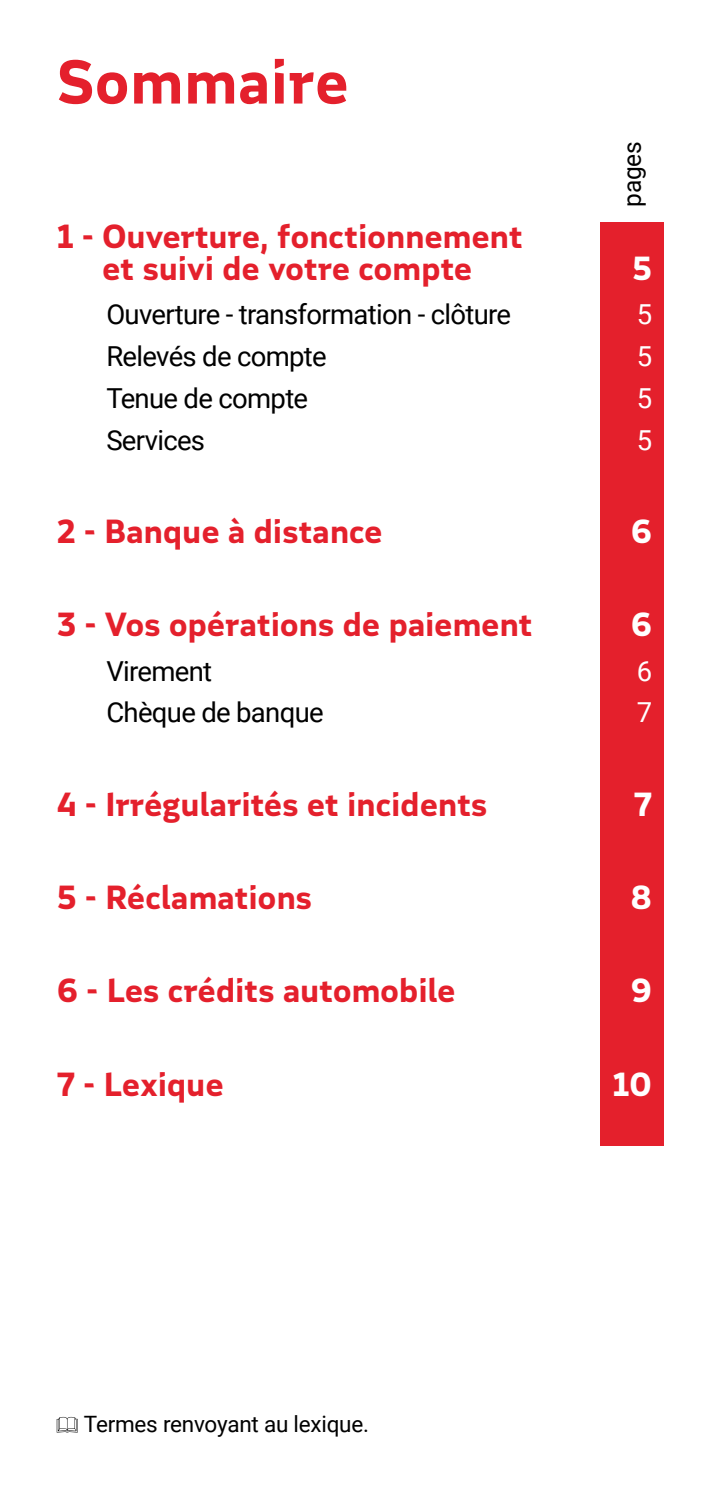
<style>
.page{position:relative;width:709px;height:1489px;background:#fff}
.page>*{position:absolute;margin:0;border:0;box-sizing:border-box;transform-origin:0 0}
.t1{font:700 60px "MAIF";color:#e4202c}
.Normal_e{font:700 32.5px/32.5px "MAIF";letter-spacing:-.01em;color:#e4202c;text-align:center}
.Normal_e-2{font:700 32.5px "MAIF";color:#fff}
.Normal_e-3{font:27.5px "Roboto";letter-spacing:-.025em;color:#000}
.Normal_e-4{font:27.5px "Roboto";color:#fff}
.Normal_e-5{font:25px "Roboto";letter-spacing:-.01em;color:#000}
.Normal_e-6{font:22.5px "Roboto";letter-spacing:-.01em;color:#000}
.s1{font-style:inherit}
.s2{color:#fff}
</style>
<div class="page">
<div style="left:599px;top:222px;width:64px;height:924px;background:#e4202c"></div>
<svg style="left:57px;top:1416px;width:21px;height:16px"></svg>
<p class="t1" style="left:57px;top:44px;width:294px">Sommaire</p>
<p class="Normal_e" style="left:57px;top:219px;width:468px">1 <span class="s1">-</span> Ouverture, fonctionnement et suivi de votre compte</p>
<p class="Normal_e-5" style="left:614px;top:207px;width:67px;rotate:-90deg">pages</p>
<p class="Normal_e-2" style="left:632px;top:248px;width:22px">5</p>
<p class="Normal_e-3" style="left:106px;top:295px;width:406px">Ouverture - transformation - clôture</p>
<p class="Normal_e-4" style="left:637px;top:295px;width:17px">5</p>
<p class="Normal_e-3" style="left:106px;top:337px;width:222px">Relevés de compte</p>
<p class="Normal_e-4" style="left:637px;top:337px;width:17px">5</p>
<p class="Normal_e-3" style="left:106px;top:379px;width:203px">Tenue de compte</p>
<p class="Normal_e-4" style="left:637px;top:379px;width:17px">5</p>
<p class="Normal_e-3" style="left:106px;top:420px;width:100px">Services</p>
<p class="Normal_e-4" style="left:637px;top:420px;width:17px">5</p>
<p class="Normal_e" style="left:57px;top:514px;width:327px">2 - Banque à distance</p>
<p class="Normal_e-2" style="left:631px;top:510px;width:23px">6</p>
<p class="Normal_e" style="left:57px;top:607px;width:477px">3 - Vos opérations de paiement</p>
<p class="Normal_e-2" style="left:631px;top:604px;width:23px">6</p>
<p class="Normal_e-3" style="left:106px;top:651px;width:107px">Virement</p>
<p class="Normal_e-4" style="left:637px;top:651px;width:17px">6</p>
<p class="Normal_e-3" style="left:106px;top:693px;width:219px">Chèque de banque</p>
<p class="Normal_e-4" style="left:637px;top:693px;width:17px">7</p>
<p class="Normal_e" style="left:57px;top:786px;width:432px">4 - Irrégularités et incidents</p>
<p class="Normal_e" style="left:615px;top:786px;width:38px">7<span class="s2">7</span></p>
<p class="Normal_e" style="left:57px;top:880px;width:257px">5 - Réclamations</p>
<p class="Normal_e-2" style="left:630px;top:876px;width:23px">8</p>
<p class="Normal_e" style="left:57px;top:973px;width:400px">6 - Les crédits automobile</p>
<p class="Normal_e-2" style="left:631px;top:970px;width:23px">9</p>
<p class="Normal_e" style="left:57px;top:1066px;width:169px">7 - Lexique</p>
<p class="Normal_e-2" style="left:612px;top:1063px;width:41px">10</p>
<p class="Normal_e-6" style="left:84px;top:1408px;width:287px">Termes renvoyant au lexique.</p>
</div>
